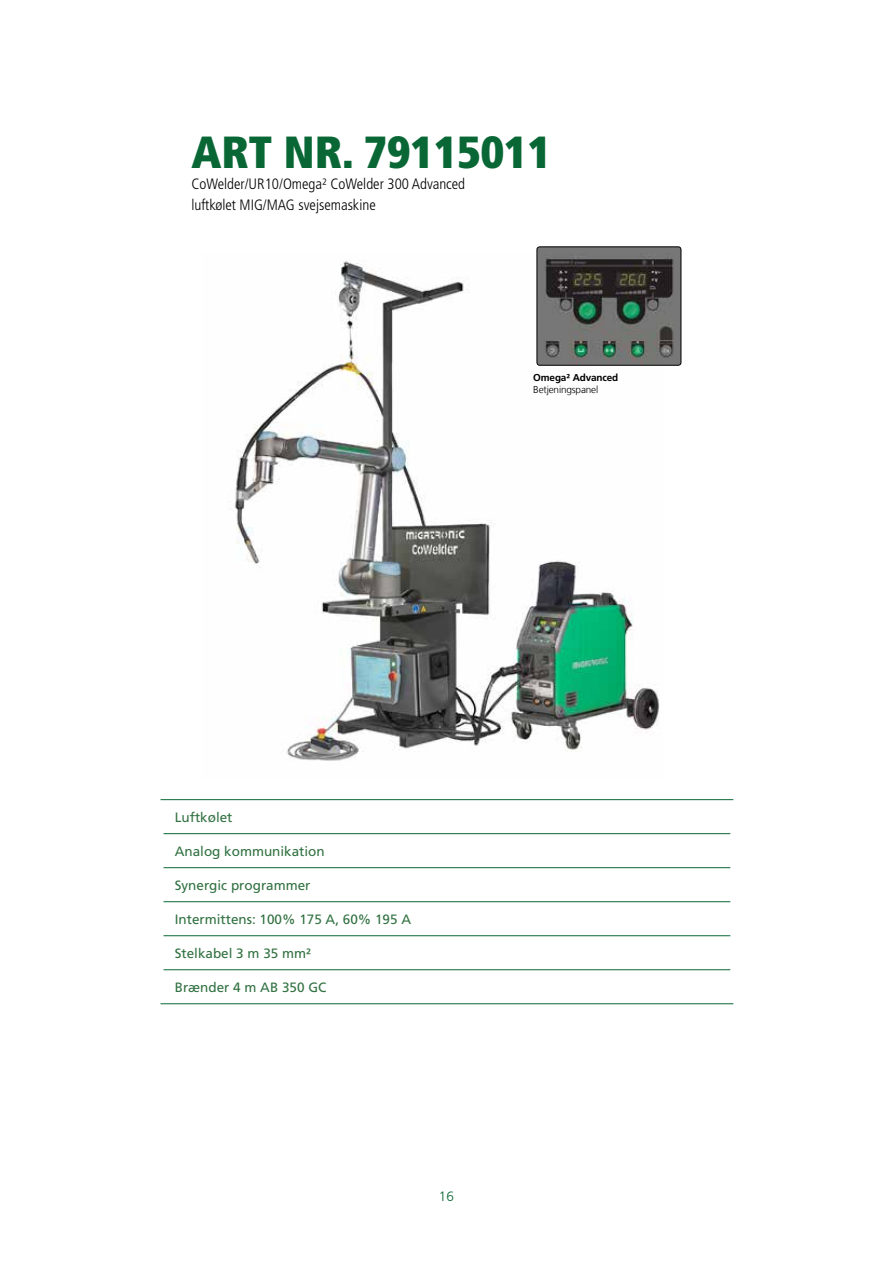
<style>
.page{position:relative;width:893px;height:1263px;background:#fff}
.page>*{position:absolute;margin:0;border:0;box-sizing:border-box;transform-origin:0 0}
.t1{font:900 condensed 45px "Frutiger LT Std";color:#096735}
.t2{font:300 condensed 15px/21px "Frutiger LT Std";color:#000}
.t3{font:13.5px "Frutiger LT Std";color:#317141}
.t4{font:300 13.5px "Frutiger LT Com";color:#096735}
.t5{font:300 10.05px "Frutiger LT Com";letter-spacing:-.015em;color:#000}
.t6{font:700 10.05px "Frutiger LT Pro";letter-spacing:-.015em;color:#000}
</style>
<div class="page">
<img style="left:229px;top:251px;width:435px;height:510px">
<hr style="left:161px;top:799px;width:572px;height:1px;background:#096735">
<hr style="left:164px;top:833px;width:566px;height:1px;background:#096735">
<hr style="left:164px;top:867px;width:566px;height:1px;background:#096735">
<hr style="left:164px;top:901px;width:566px;height:1px;background:#096735">
<hr style="left:164px;top:935px;width:566px;height:1px;background:#096735">
<hr style="left:164px;top:969px;width:566px;height:1px;background:#096735">
<hr style="left:161px;top:1003px;width:572px;height:1px;background:#096735">
<img style="left:537px;top:247px;width:144px;height:118px">
<div style="left:537px;top:247px;width:144px;height:118px;border:1px solid #000;border-radius:3px"></div>
<h1 class="t1" style="left:191px;top:125px;width:361px">ART NR. 79115011</h1>
<p class="t2" style="left:191px;top:173px;width:275px">CoWelder/UR10/Omega² CoWelder 300 Advanced luftkølet MIG/MAG svejsemaskine</p>
<p class="t6" style="left:533px;top:371px;width:87px">Omega² Advanced</p>
<p class="t5" style="left:533px;top:383px;width:67px">Betjeningspanel</p>
<p class="t3" style="left:175px;top:809px;width:59px">Luftkølet</p>
<p class="t3" style="left:175px;top:843px;width:152px">Analog kommunikation</p>
<p class="t3" style="left:175px;top:877px;width:137px">Synergic programmer</p>
<p class="t3" style="left:175px;top:911px;width:238px">Intermittens: 100% 175 A, 60% 195 A</p>
<p class="t3" style="left:175px;top:945px;width:138px">Stelkabel 3 m 35 mm²</p>
<p class="t3" style="left:175px;top:979px;width:153px">Brænder 4 m AB 350 GC</p>
<p class="t4" style="left:439px;top:1188px;width:17px">16</p>
</div>
